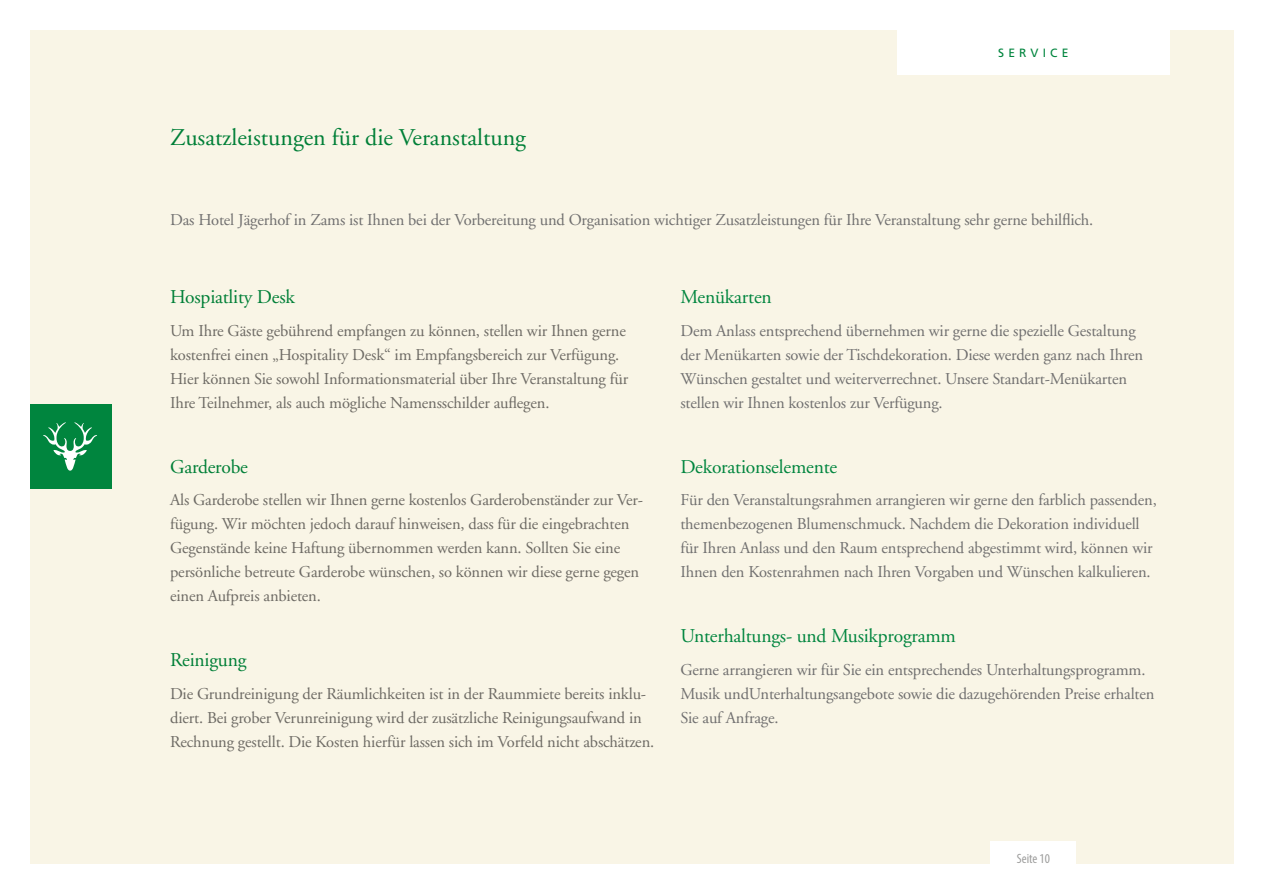
<style>
.page{position:relative;width:1263px;height:893px;background:#fff}
.page>*{position:absolute;margin:0;border:0;box-sizing:border-box;transform-origin:0 0}
.t1{font:24px "Adobe Garamond";color:#00853e}
.t2{font:19.5px "Adobe Garamond";letter-spacing:-.01em;color:#00853e}
.t3{font:16.5px/24px "Adobe Garamond";letter-spacing:-.01em;color:#706f6f}
.t4{font:condensed 13.5px "Myriad Pro";color:#9d9d9c}
.t5{font:12px "Frutiger";color:#00853e}
</style>
<div class="page">
<div style="left:30px;top:30px;width:1203px;height:833px;background:#f9f5e6"></div>
<div style="left:897px;top:0;width:272px;height:74px;background:#fff"></div>
<div style="left:991px;top:842px;width:85px;height:51px;background:#fff"></div>
<div style="left:30px;top:404px;width:81px;height:85px;background:#00853e"></div>
<svg style="left:43px;top:422px;width:54px;height:49px"></svg>
<h1 class="t1" style="left:170px;top:125px;width:357px">Zusatzleistungen für die Veranstaltung</h1>
<p class="t5" style="left:998px;top:46px;width:72px">SE RVI CE</p>
<p class="t3" style="left:170px;top:208px;width:925px">Das Hotel Jägerhof in Zams ist Ihnen bei der Vorbereitung und Organisation wichtiger Zusatzleistungen für Ihre Veranstaltung sehr gerne behilflich.</p>
<p class="t2" style="left:170px;top:287px;width:126px">Hospiatlity Desk</p>
<p class="t3" style="left:170px;top:319px;width:460px">Um Ihre Gäste gebührend empfangen zu können, stellen wir Ihnen gerne kostenfrei einen „Hospitality Desk“ im Empfangsbereich zur Verfügung.<br>Hier können Sie sowohl Informationsmaterial über Ihre Veranstaltung für Ihre Teilnehmer, als auch mögliche Namensschilder auflegen.</p>
<p class="t2" style="left:170px;top:456px;width:79px">Garderobe</p>
<p class="t3" style="left:170px;top:489px;width:475px">Als Garderobe stellen wir Ihnen gerne kostenlos Garderobenständer zur Ver&shy;fügung. Wir möchten jedoch darauf hinweisen, dass für die eingebrachten Gegenstände keine Haftung übernommen werden kann. Sollten Sie eine persönliche betreute Garderobe wünschen, so können wir diese gerne gegen einen Aufpreis anbieten.</p>
<p class="t2" style="left:170px;top:650px;width:78px">Reinigung</p>
<p class="t3" style="left:170px;top:682px;width:486px">Die Grundreinigung der Räumlichkeiten ist in der Raummiete bereits inklu&shy;diert. Bei grober Verunreinigung wird der zusätzliche Reinigungsaufwand in<br>Rechnung gestellt. Die Kosten hierfür lassen sich im Vorfeld nicht abschätzen.</p>
<p class="t2" style="left:680px;top:287px;width:93px">Menükarten</p>
<p class="t3" style="left:680px;top:319px;width:464px">Dem Anlass entsprechend übernehmen wir gerne die spezielle Gestaltung der Menükarten sowie der Tischdekoration. Diese werden ganz nach Ihren Wünschen gestaltet und weiterverrechnet. Unsere Standart-Menükarten stellen wir Ihnen kostenlos zur Verfügung.</p>
<p class="t2" style="left:680px;top:456px;width:158px">Dekorationselemente</p>
<p class="t3" style="left:680px;top:489px;width:478px">Für den Veranstaltungsrahmen arrangieren wir gerne den farblich passenden, themenbezogenen Blumenschmuck. Nachdem die Dekoration individuell für Ihren Anlass und den Raum entsprechend abgestimmt wird, können wir Ihnen den Kostenrahmen nach Ihren Vorgaben und Wünschen kalkulieren.</p>
<p class="t2" style="left:680px;top:626px;width:277px">Unterhaltungs- und Musikprogramm</p>
<p class="t3" style="left:680px;top:658px;width:476px">Gerne arrangieren wir für Sie ein entsprechendes Unterhaltungsprogramm.<br>Musik undUnterhaltungsangebote sowie die dazugehörenden Preise erhalten<br>Sie auf Anfrage.</p>
<p class="t4" style="left:1017px;top:851px;width:35px">Seite 10</p>
</div>
